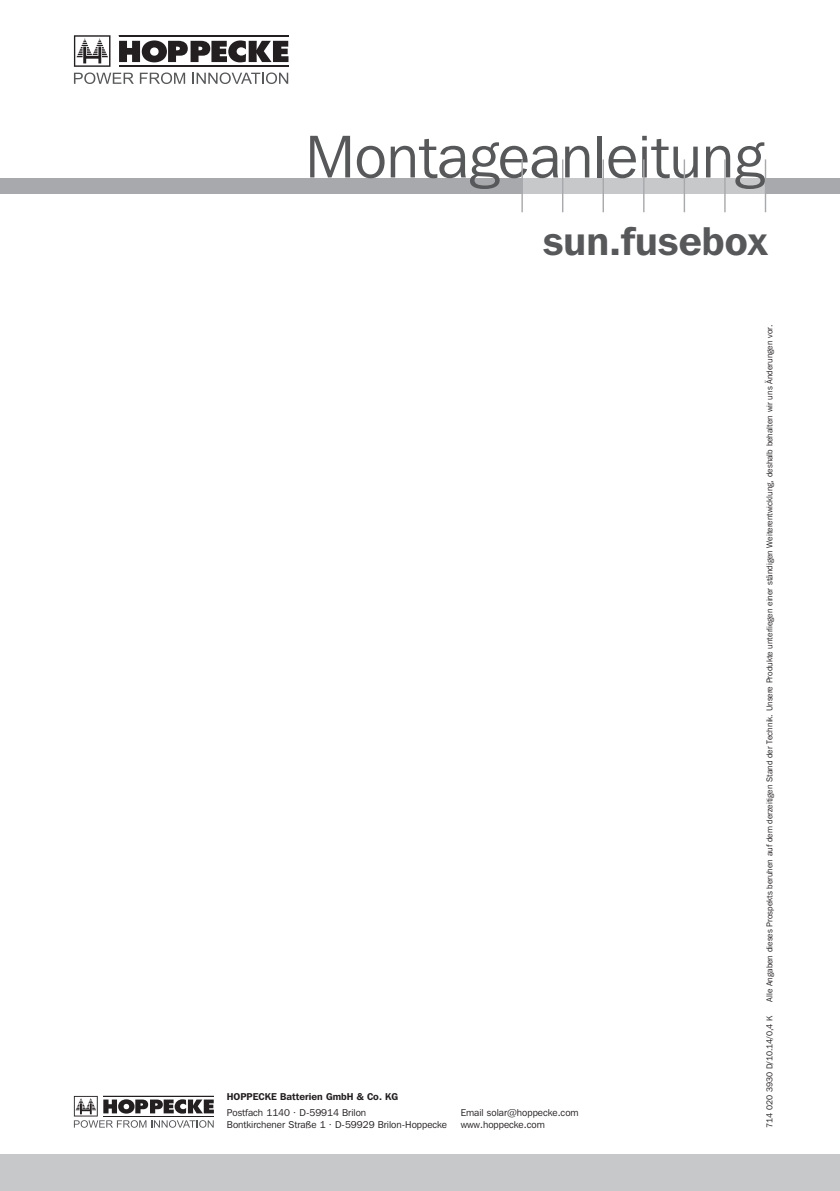
<style>
.page{position:relative;width:840px;height:1191px;background:#fff}
.page>*{position:absolute;margin:0;border:0;box-sizing:border-box;transform-origin:0 0}
.t1{font:60px "Franklin Gothic IT Cby BT";color:#57585a}
.t2{font:600 40px "Franklin Gothic IT Cby BT";color:#57585a}
.t3{font:9.8px/11.8px "Franklin Gothic IT Cby BT";color:#231f20}
.t4{font:600 9.8px "Franklin Gothic IT Cby BT";color:#231f20}
.t5{font:8.4px "Franklin Gothic IT Cby BT";color:#231f20}
</style>
<div class="page">
<div style="left:0;top:1154px;width:839px;height:37px;background:#c7c8ca"></div>
<div style="left:521px;top:178px;width:244px;height:16px;background:#c7c8ca"></div>
<div style="left:765px;top:178px;width:74px;height:16px;background:#a8a9ad"></div>
<svg style="left:74px;top:35px;width:214px;height:49px"></svg>
<div style="left:0;top:178px;width:522px;height:16px;background:#a8a9ad"></div>
<hr style="left:103px;top:1095px;width:111px;height:1px;background:#231f20">
<svg style="left:74px;top:1096px;width:140px;height:31px"></svg>
<hr style="left:521px;top:159px;width:1px;height:53px;background:#a8a9ad">
<hr style="left:561px;top:159px;width:2px;height:53px;background:#a8a9ad">
<hr style="left:602px;top:159px;width:1px;height:53px;background:#a8a9ad">
<hr style="left:642px;top:159px;width:2px;height:53px;background:#a8a9ad">
<hr style="left:764px;top:159px;width:1px;height:53px;background:#a8a9ad">
<hr style="left:723px;top:159px;width:2px;height:53px;background:#a8a9ad">
<hr style="left:683px;top:159px;width:1px;height:53px;background:#a8a9ad">
<h1 class="t1" style="left:305px;top:120px;width:459px">Montageanleitung</h1>
<h2 class="t2" style="left:542px;top:216px;width:226px">sun.fusebox</h2>
<p class="t4" style="left:227px;top:1090px;width:173px">HOPPECKE Batterien GmbH &amp; Co. KG</p>
<p class="t3" style="left:227px;top:1106px;width:221px">Postfach 1140 · D-59914 Brilon<br>Bontkirchener Straße 1 · D-59929 Brilon-Hoppecke</p>
<p class="t3" style="left:460px;top:1106px;width:119px">Email solar@hoppecke.com www.hoppecke.com</p>
<p class="t5" style="left:763px;top:1002px;width:678px;rotate:-90deg">Alle Angaben dieses Prospekts beruhen auf dem derzeitigen Stand der Technik. Unsere Produkte unterliegen einer ständigen Weiterentwicklung, deshalb behalten wir uns Änderungen vor.</p>
<p class="t5" style="left:763px;top:1128px;width:114px;rotate:-90deg">714 020 3930 D/10.14/0,4 K</p>
</div>
